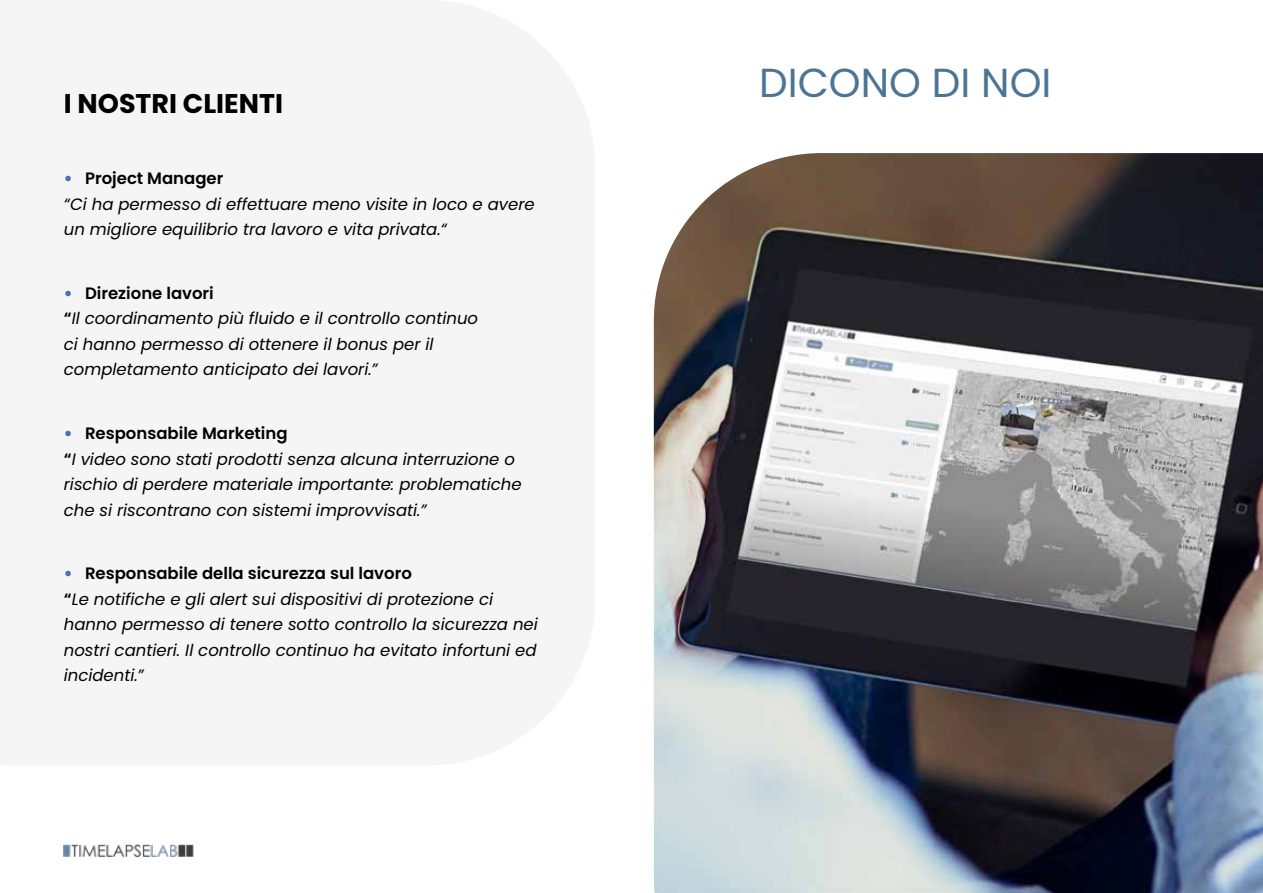
<style>
.page{position:relative;width:1263px;height:893px;background:#fff}
.page>*{position:absolute;margin:0;border:0;box-sizing:border-box;transform-origin:0 0}
.t1{font:40.5px "Poppins";color:#4d7494}
.t2{font:700 27px "Poppins";color:#000}
.t3{font:italic 16.5px/25.5px "Poppins";color:#000}
.s1{font-weight:900;font-style:normal;color:#4c70b6}
.s2{font-weight:600;font-style:normal}
</style>
<div class="page">
<img style="left:654px;top:153px;width:609px;height:740px">
<img style="left:64px;top:844px;width:130px;height:14px">
<h2 class="t2" style="left:64px;top:88px;width:221px">I NOSTRI CLIENTI</h2>
<p class="t3" style="left:64px;top:166px;width:472px"><span class="s1">•</span> <span class="s2">Project Manager<br></span>“Ci ha permesso di effettuare meno visite in loco e avere un migliore equilibrio tra lavoro e vita privata.“</p>
<p class="t3" style="left:64px;top:280px;width:416px"><span class="s1">•</span> <span class="s2">Direzione lavori<br>“</span>Il coordinamento più fluido e il controllo continuo ci hanno permesso di ottenere il bonus per il completamento anticipato dei lavori.”</p>
<p class="t3" style="left:64px;top:421px;width:459px"><span class="s1">•</span> <span class="s2">Responsabile Marketing<br>“</span>I video sono stati prodotti senza alcuna interruzione o rischio di perdere materiale importante: problematiche che si riscontrano con sistemi improvvisati.”</p>
<p class="t3" style="left:64px;top:561px;width:476px"><span class="s1">•</span> <span class="s2">Responsabile della sicurezza sul lavoro<br>“</span>Le notifiche e gli alert sui dispositivi di protezione ci hanno permesso di tenere sotto controllo la sicurezza nei nostri cantieri. Il controllo continuo ha evitato infortuni ed incidenti.”</p>
<h1 class="t1" style="left:759px;top:59px;width:294px">DICONO DI NOI</h1>
</div>
